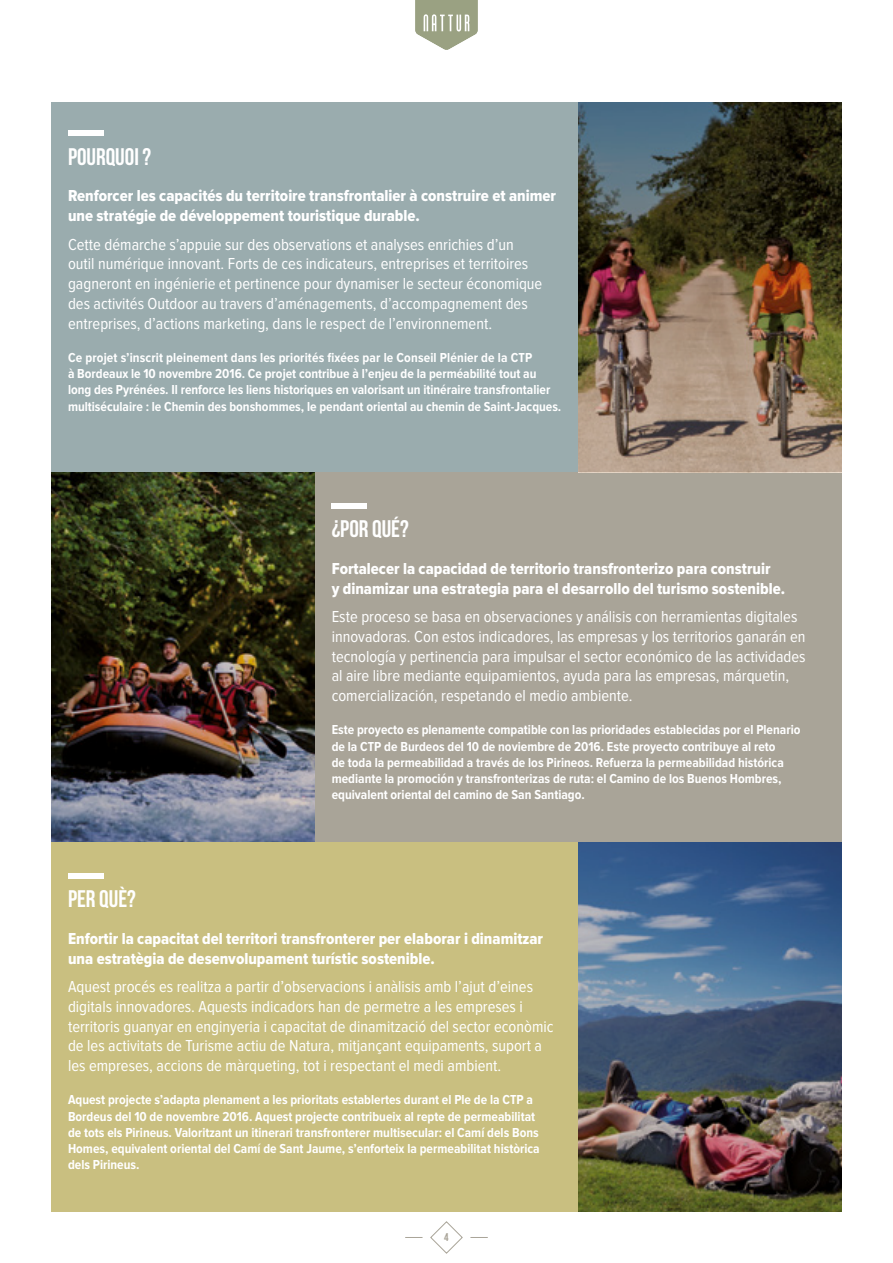
<style>
.page{position:relative;width:893px;height:1263px;background:#fff}
.page>*{position:absolute;margin:0;border:0;box-sizing:border-box;transform-origin:0 0}
.t1{font:24px "Bebas Neue";color:#fff}
.t2{font:16.5px/19.8px "Proxima Nova Cond";color:#fff}
.t3{font:16.5px/19.8px "Proxima Nova Cond Extrabld";color:#fff}
.t4{font:700 13.5px/16.2px "Proxima Nova Cond";color:#fff}
.t5{font:11.25px "Bebas Neue";color:#a9a498}
</style>
<div class="page">
<svg style="left:430px;top:1221px;width:33px;height:33px"></svg>
<svg style="left:405px;top:1237px;width:17px;height:1px"></svg>
<svg style="left:470px;top:1237px;width:18px;height:1px"></svg>
<svg style="left:415px;top:0;width:63px;height:50px"></svg>
<div style="left:51px;top:102px;width:527px;height:370px;background:#9aacae"></div>
<div style="left:315px;top:472px;width:527px;height:370px;background:#a9a498"></div>
<div style="left:51px;top:842px;width:527px;height:370px;background:#c9bf80"></div>
<div style="left:68px;top:131px;width:35px;height:5px;background:#fff"></div>
<div style="left:332px;top:503px;width:35px;height:5px;background:#fff"></div>
<div style="left:68px;top:873px;width:35px;height:5px;background:#fff"></div>
<img style="left:578px;top:102px;width:264px;height:370px">
<img style="left:51px;top:472px;width:264px;height:370px">
<img style="left:578px;top:842px;width:264px;height:370px">
<h1 class="t1" style="left:68px;top:143px;width:85px">POURQUOI ?</h1>
<p class="t3" style="left:68px;top:187px;width:489px">Renforcer les capacités du territoire transfrontalier à construire et animer une stratégie de développement touristique durable.</p>
<p class="t2" style="left:68px;top:235px;width:476px">Cette démarche s’appuie sur des observations et analyses enrichies d’un outil numérique innovant. Forts de ces indicateurs, entreprises et territoires gagneront en ingénierie et pertinence pour dynamiser le secteur économique des activités Outdoor au travers d’aménagements, d’accompagnement des entreprises, d’actions marketing, dans le respect de l’environnement.</p>
<p class="t4" style="left:68px;top:350px;width:495px">Ce projet s’inscrit pleinement dans les priorités fixées par le Conseil Plénier de la CTP<br>à Bordeaux le 10 novembre 2016. Ce projet contribue à l’enjeu de la perméabilité tout au long des Pyrénées. Il renforce les liens historiques en valorisant un itinéraire transfrontalier multiséculaire : le Chemin des bonshommes, le pendant oriental au chemin de Saint-Jacques.</p>
<h1 class="t1" style="left:332px;top:516px;width:79px">¿POR QUÉ?</h1>
<p class="t3" style="left:332px;top:559px;width:455px">Fortalecer la capacidad de territorio transfronterizo para construir<br>y dinamizar una estrategia para el desarrollo del turismo sostenible.</p>
<p class="t2" style="left:332px;top:607px;width:475px">Este proceso se basa en observaciones y análisis con herramientas digitales innovadoras. Con estos indicadores, las empresas y los territorios ganarán en tecnología y pertinencia para impulsar el sector económico de las actividades al aire libre mediante equipamientos, ayuda para las empresas, márquetin, comercialización, respetando el medio ambiente.</p>
<p class="t4" style="left:332px;top:722px;width:470px">Este proyecto es plenamente compatible con las prioridades establecidas por el Plenario de la CTP de Burdeos del 10 de noviembre de 2016. Este proyecto contribuye al reto<br>de toda la permeabilidad a través de los Pirineos. Refuerza la permeabilidad histórica mediante la promoción y transfronterizas de ruta: el Camino de los Buenos Hombres, equivalent oriental del camino de San Santiago.</p>
<h1 class="t1" style="left:68px;top:885px;width:69px">PER QUÈ?</h1>
<p class="t3" style="left:68px;top:929px;width:477px">Enfortir la capacitat del territori transfronterer per elaborar i dinamitzar una estratègia de desenvolupament turístic sostenible.</p>
<p class="t2" style="left:68px;top:977px;width:487px">Aquest procés es realitza a partir d’observacions i anàlisis amb l’ajut d’eines digitals innovadores. Aquests indicadors han de permetre a les empreses i territoris guanyar en enginyeria i capacitat de dinamització del sector econòmic de les activitats de Turisme actiu de Natura, mitjançant equipaments, suport a les empreses, accions de màrqueting, tot i respectant el medi ambient.</p>
<p class="t4" style="left:68px;top:1092px;width:473px">Aquest projecte s’adapta plenament a les prioritats establertes durant el Ple de la CTP a Bordeus del 10 de novembre 2016. Aquest projecte contribueix al repte de permeabilitat de tots els Pirineus. Valoritzant un itinerari transfronterer multisecular: el Camí dels Bons Homes, equivalent oriental del Camí de Sant Jaume, s’enforteix la permeabilitat històrica dels Pirineus.</p>
<p class="t5" style="left:444px;top:1231px;width:6px">4</p>
</div>
